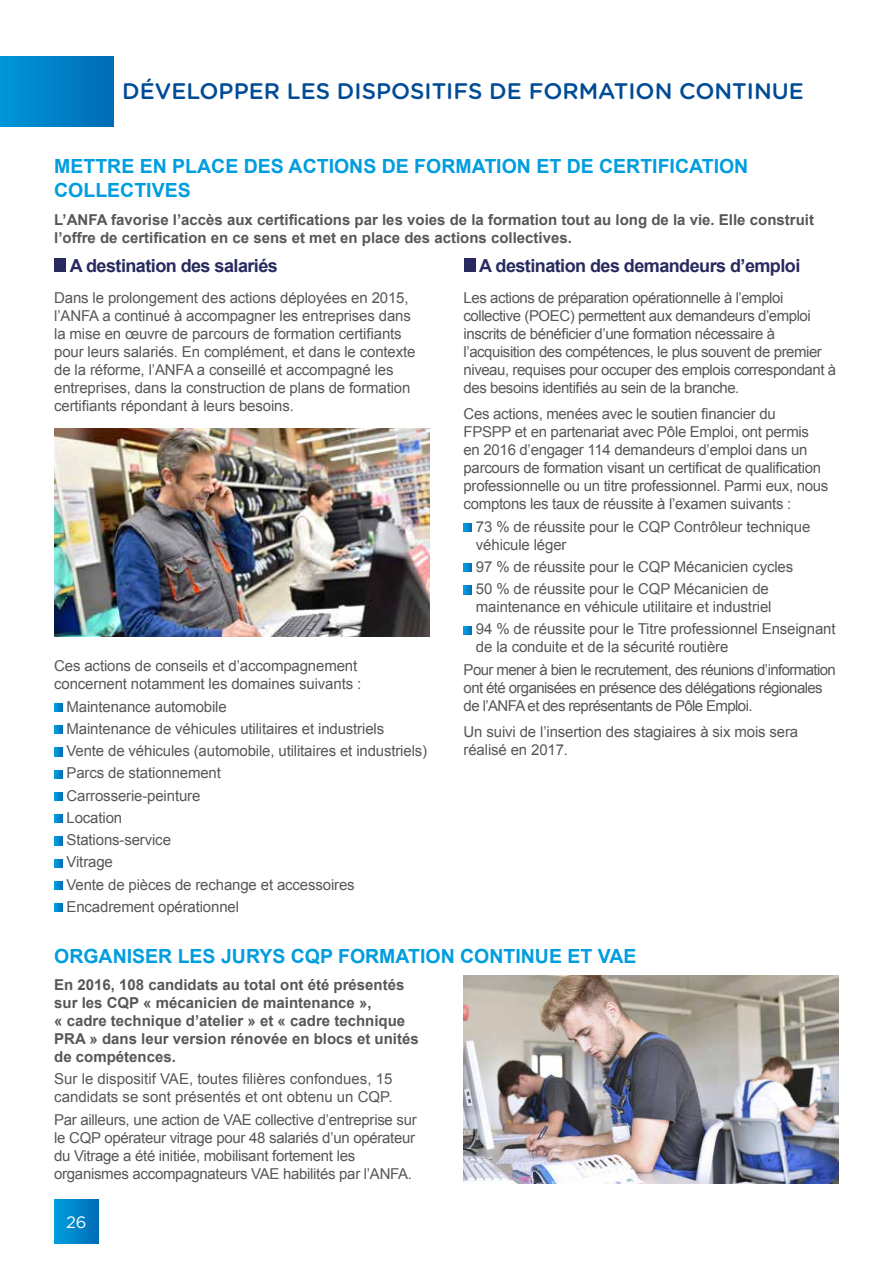
<style>
.page{position:relative;width:893px;height:1263px;background:#fff}
.page>*{position:absolute;margin:0;border:0;box-sizing:border-box;transform-origin:0 0}
.t1{font:500 22.5px "Gotham Rounded";color:#004b95}
.t2{font:700 19.5px/23.4px "Arial";color:#009ddf}
.t3{font:700 18px "Arial";letter-spacing:-.03em;color:#282a5f}
.t4{font:16.5px "Gotham Rounded";color:#fff}
.t5{font:15px/18px "Arial";letter-spacing:-.01em;color:#575756}
.t6{font:700 15px/18px "Arial";color:#575756}
.t7{font:15px/18px "Arial";letter-spacing:-.03em;color:#575756}
.t8{font:15px/22.2px "Arial";letter-spacing:-.04em;color:#575756}
</style>
<div class="page">
<div style="left:54px;top:1199px;width:45px;height:45px;background:linear-gradient(to right,#009ee0,#006cb5)"></div>
<div style="left:0;top:56px;width:114px;height:70px;background:linear-gradient(to right,#0096d9,#006cb5)"></div>
<div style="left:54px;top:259px;width:12px;height:13px;background:#282a5f"></div>
<svg style="left:54px;top:703px;width:8px;height:8px"></svg>
<svg style="left:54px;top:726px;width:8px;height:8px"></svg>
<svg style="left:54px;top:748px;width:8px;height:8px"></svg>
<svg style="left:54px;top:770px;width:8px;height:8px"></svg>
<svg style="left:54px;top:792px;width:8px;height:8px"></svg>
<svg style="left:54px;top:815px;width:8px;height:8px"></svg>
<svg style="left:54px;top:837px;width:8px;height:8px"></svg>
<svg style="left:54px;top:859px;width:8px;height:8px"></svg>
<svg style="left:54px;top:881px;width:8px;height:9px"></svg>
<svg style="left:54px;top:904px;width:8px;height:8px"></svg>
<div style="left:464px;top:259px;width:11px;height:13px;background:#282a5f"></div>
<svg style="left:464px;top:523px;width:8px;height:8px"></svg>
<svg style="left:464px;top:564px;width:8px;height:8px"></svg>
<svg style="left:464px;top:586px;width:8px;height:8px"></svg>
<svg style="left:464px;top:626px;width:8px;height:8px"></svg>
<img style="left:464px;top:975px;width:375px;height:208px">
<img style="left:54px;top:428px;width:376px;height:208px">
<h1 class="t1" style="left:122px;top:75px;width:683px">DÉVELOPPER LES DISPOSITIFS DE FORMATION CONTINUE</h1>
<h2 class="t2" style="left:54px;top:155px;width:696px">METTRE EN PLACE DES ACTIONS DE FORMATION ET DE CERTIFICATION<br>COLLECTIVES</h2>
<p class="t6" style="left:54px;top:212px;width:761px">L’ANFA favorise l’accès aux certifications par les voies de la formation tout au long de la vie. Elle construit l’offre de certification en ce sens et met en place des actions collectives.</p>
<p class="t3" style="left:70px;top:254px;width:209px">A destination des salariés</p>
<p class="t5" style="left:54px;top:289px;width:363px">Dans le prolongement des actions déployées en 2015, l’ANFA a continué à accompagner les entreprises dans la mise en œuvre de parcours de formation certifiants pour leurs salariés. En complément, et dans le contexte de la réforme, l’ANFA a conseillé et accompagné les entreprises, dans la construction de plans de formation certifiants répondant à leurs besoins.</p>
<p class="t3" style="left:479px;top:254px;width:322px">A destination des demandeurs d’emploi</p>
<p class="t7" style="left:464px;top:289px;width:374px">Les actions de préparation opérationnelle à l’emploi collective (POEC) permettent aux demandeurs d’emploi inscrits de bénéficier d’une formation nécessaire à l’acquisition des compétences, le plus souvent de premier niveau, requises pour occuper des emplois correspondant à des besoins identifiés au sein de la branche.</p>
<p class="t5" style="left:464px;top:405px;width:366px">Ces actions, menées avec le soutien financier du<br>FPSPP et en partenariat avec Pôle Emploi, ont permis en 2016 d’engager 114 demandeurs d’emploi dans un parcours de formation visant un certificat de qualification professionnelle ou un titre professionnel. Parmi eux, nous comptons les taux de réussite à l’examen suivants :</p>
<p class="t5" style="left:476px;top:517px;width:336px">73 % de réussite pour le CQP Contrôleur technique véhicule léger</p>
<p class="t5" style="left:476px;top:556px;width:319px;line-height:22.2px">97 % de réussite pour le CQP Mécanicien cycles<br>50 % de réussite pour le CQP Mécanicien de</p>
<p class="t5" style="left:476px;top:596px;width:361px;line-height:22.2px">maintenance en véhicule utilitaire et industriel<br>94 % de réussite pour le Titre professionnel Enseignant</p>
<p class="t8" style="left:464px;top:636px;width:374px;text-indent:12px">de la conduite et de la sécurité routière<br>Pour mener à bien le recrutement, des réunions d’information</p>
<p class="t8" style="left:464px;top:678px;width:361px;line-height:18px">ont été organisées en présence des délégations régionales de l’ANFA et des représentants de Pôle Emploi.</p>
<p class="t5" style="left:464px;top:723px;width:336px">Un suivi de l’insertion des stagiaires à six mois sera réalisé en 2017.</p>
<p class="t5" style="left:54px;top:657px;width:309px">Ces actions de conseils et d’accompagnement concernent notamment les domaines suivants :</p>
<p class="t5" style="left:67px;top:695px;width:362px;line-height:22.2px">Maintenance automobile<br>Maintenance de véhicules utilitaires et industriels<br>Vente de véhicules (automobile, utilitaires et industriels)<br>Parcs de stationnement<br>Carrosserie-peinture<br>Location<br>Stations-service<br>Vitrage<br>Vente de pièces de rechange et accessoires<br>Encadrement opérationnel</p>
<h2 class="t2" style="left:54px;top:945px;width:584px">ORGANISER LES JURYS CQP FORMATION CONTINUE ET VAE</h2>
<p class="t6" style="left:54px;top:976px;width:366px">En 2016, 108 candidats au total ont été présentés sur les CQP « mécanicien de maintenance »,<br>« cadre technique d’atelier » et « cadre technique PRA » dans leur version rénovée en blocs et unités de compétences.</p>
<p class="t5" style="left:54px;top:1070px;width:340px">Sur le dispositif VAE, toutes filières confondues, 15 candidats se sont présentés et ont obtenu un CQP.</p>
<p class="t5" style="left:54px;top:1110px;width:364px">Par ailleurs, une action de VAE collective d’entreprise sur le CQP opérateur vitrage pour 48 salariés d’un opérateur du Vitrage a été initiée, mobilisant fortement les organismes accompagnateurs VAE habilités par l’ANFA.</p>
<p class="t4" style="left:66px;top:1211px;width:22px">26</p>
</div>
